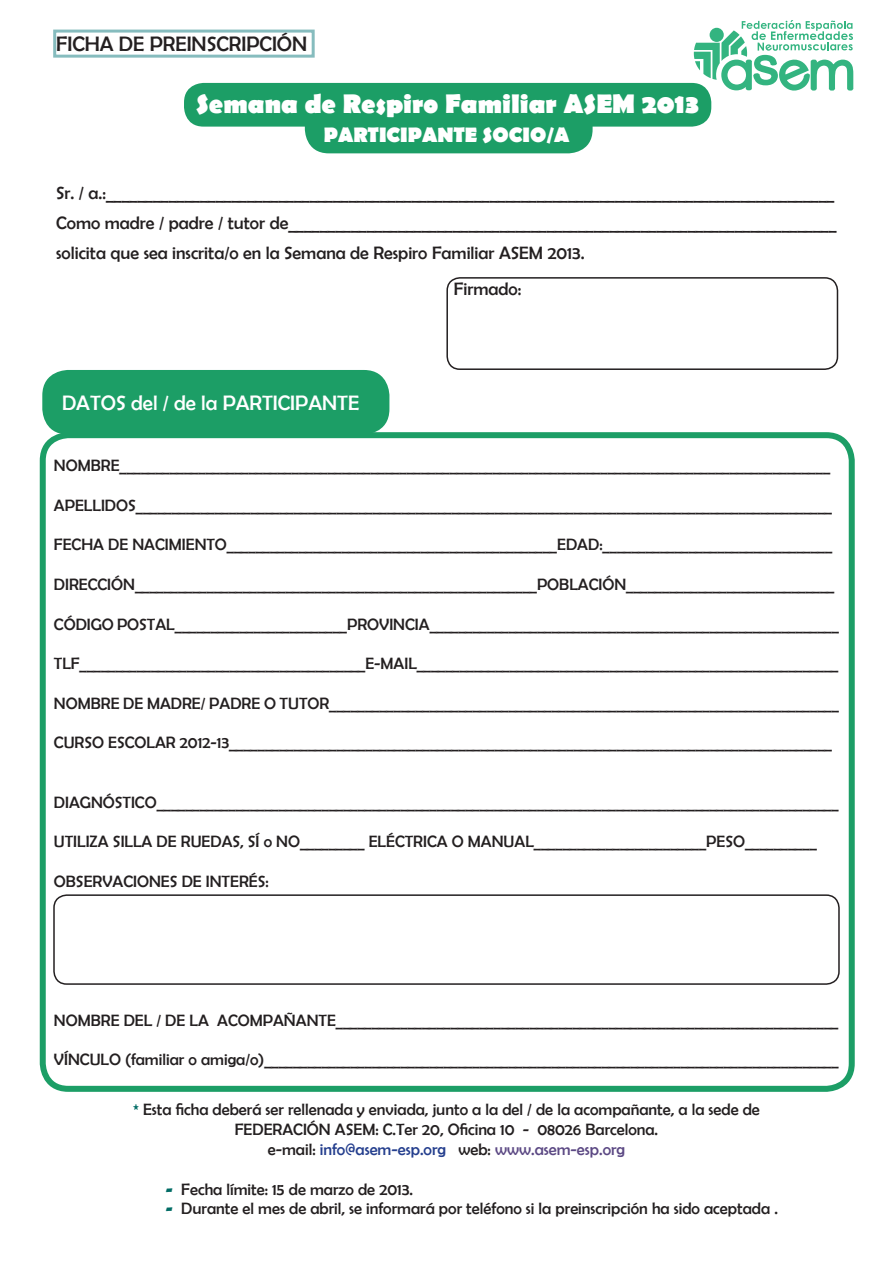
<style>
.page{position:relative;width:893px;height:1263px;background:#fff}
.page>*{position:absolute;margin:0;border:0;box-sizing:border-box;transform-origin:0 0}
.t1{font:700 27px "Berlin Sans FB";color:#fff}
.t2{font:21px "Berlin Sans FB";color:#fff}
.t3{font:21px "Berlin Sans FB";color:#231f20}
.t4{font:700 21px "Berlin Sans FB";color:#fff}
.t5{font:18px "Berlin Sans FB";color:#231f20}
.t6{font:16.5px/19.8px "Berlin Sans FB";color:#231f20;text-align:center}
.s1{color:#006c65}
.s2{color:#253f8e}
.s3{color:#5c4984}
.s4{font-weight:700;color:#006c65}
</style>
<div class="page">
<div style="left:184px;top:83px;width:527px;height:44px;background:#1c9e66;border-radius:20px"></div>
<div style="left:40px;top:432px;width:815px;height:660px;border:6px solid #1c9e66;border-radius:26px"></div>
<div style="left:42px;top:370px;width:347px;height:64px;background:#1c9e66;border-radius:26px"></div>
<div style="left:305px;top:102px;width:288px;height:51px;background:#1c9e66;border-radius:24px"></div>
<div style="left:53px;top:30px;width:262px;height:28px;border:3px solid #86bcbe"></div>
<div style="left:53px;top:894px;width:787px;height:91px;border:2px solid #231f20;border-radius:13px"></div>
<div style="left:446px;top:277px;width:392px;height:93px;border:2px solid #231f20;border-radius:13px"></div>
<svg style="left:694px;top:20px;width:160px;height:72px"></svg>
<p class="t3" style="left:56px;top:33px;width:253px">FICHA DE PREINSCRIPCIÓN</p>
<p class="t1" style="left:196px;top:88px;width:504px">Semana de Respiro Familiar ASEM 2013</p>
<p class="t4" style="left:324px;top:123px;width:247px">PARTICIPANTE SOCIO/A</p>
<p class="t5" style="left:56px;top:182px;width:780px">Sr. / a.:_____________________________________________________________________________________________</p>
<p class="t5" style="left:56px;top:212px;width:782px">Como madre / padre / tutor de______________________________________________________________________</p>
<p class="t5" style="left:56px;top:242px;width:530px">solicita que sea inscrita/o en la Semana de Respiro Familiar ASEM 2013.</p>
<p class="t2" style="left:62px;top:391px;width:299px">DATOS del / de la PARTICIPANTE</p>
<p class="t5" style="left:454px;top:279px;width:69px">Firmado:</p>
<p class="t6" style="left:54px;top:455px;width:778px">NOMBRE___________________________________________________________________________________________________</p>
<p class="t6" style="left:54px;top:495px;width:780px">APELLIDOS_________________________________________________________________________________________________</p>
<p class="t6" style="left:54px;top:535px;width:780px">FECHA DE NACIMIENTO______________________________________________EDAD:________________________________</p>
<p class="t6" style="left:54px;top:574px;width:782px">DIRECCIÓN________________________________________________________POBLACIÓN_____________________________</p>
<p class="t6" style="left:54px;top:614px;width:786px">CÓDIGO POSTAL________________________PROVINCIA_________________________________________________________</p>
<p class="t6" style="left:54px;top:653px;width:786px">TLF________________________________________E-MAIL___________________________________________________________</p>
<p class="t6" style="left:54px;top:693px;width:786px">NOMBRE DE MADRE/ PADRE O TUTOR_______________________________________________________________________</p>
<p class="t6" style="left:54px;top:733px;width:780px">CURSO ESCOLAR 2012-13____________________________________________________________________________________</p>
<p class="t6" style="left:54px;top:792px;width:786px">DIAGNÓSTICO_______________________________________________________________________________________________</p>
<p class="t6" style="left:54px;top:832px;width:764px">UTILIZA SILLA DE RUEDAS, SÍ o NO_________ ELÉCTRICA O MANUAL________________________PESO__________</p>
<p class="t6" style="left:54px;top:871px;width:216px">OBSERVACIONES DE INTERÉS:</p>
<p class="t6" style="left:54px;top:1010px;width:786px">NOMBRE DEL / DE LA ACOMPAÑANTE______________________________________________________________________</p>
<p class="t6" style="left:54px;top:1049px;width:786px">VÍNCULO (familiar o amiga/o)________________________________________________________________________________</p>
<p class="t6" style="left:133px;top:1100px;width:628px"><span class="s1">*</span> Esta ficha deberá ser rellenada y enviada, junto a la del / de la acompañante, a la sede de</p>
<p class="t6" style="left:235px;top:1119px;width:425px">FEDERACIÓN ASEM: C.Ter 20, Oficina 10 - 08026 Barcelona. e-mail: <span class="s2">info@asem-esp.org</span> web: <span class="s3">www.asem-esp.org</span></p>
<p class="t6" style="left:165px;top:1179px;width:249px"><span class="s4">-</span> Fecha límite: 15 de marzo de 2013.</p>
<p class="t6" style="left:165px;top:1199px;width:614px"><span class="s4">-</span> Durante el mes de abril, se informará por teléfono si la preinscripción ha sido aceptada .</p>
</div>
